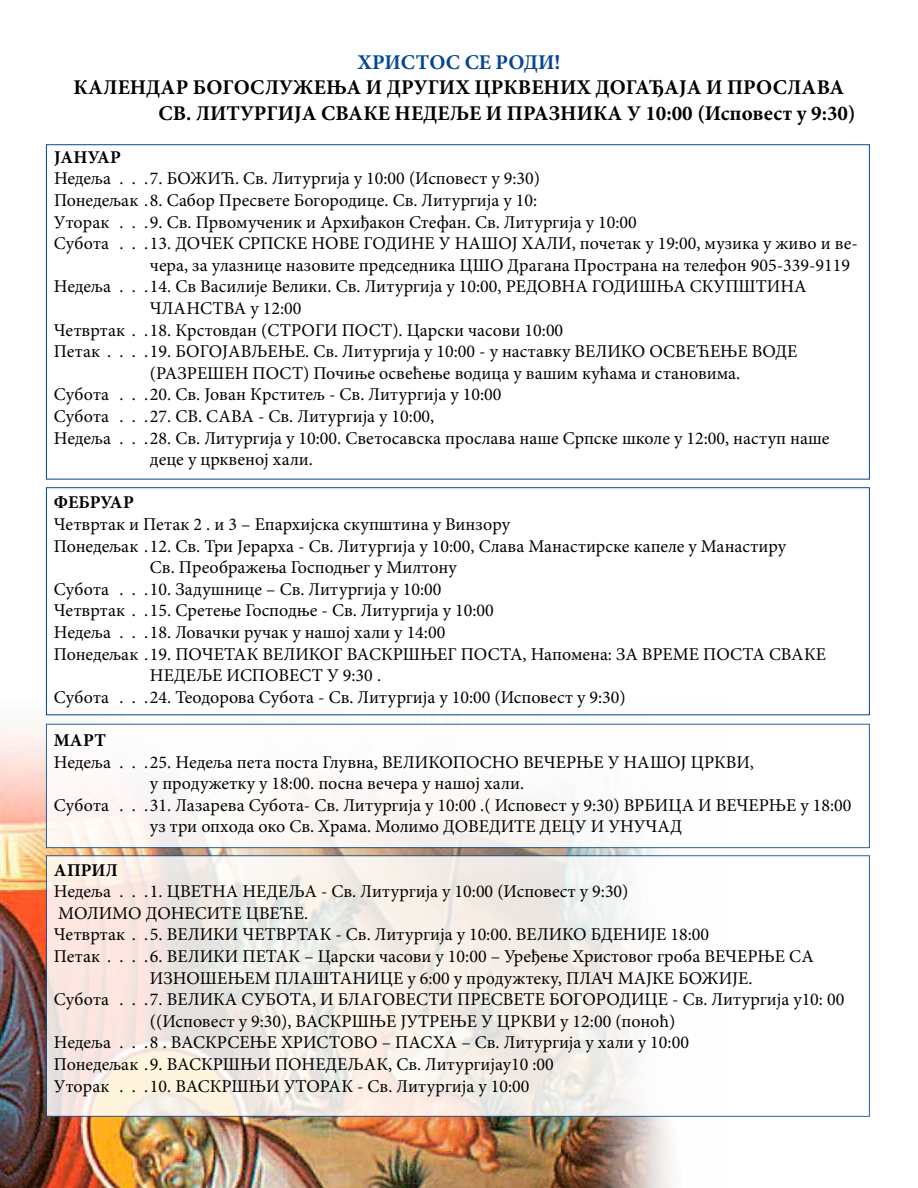
<style>
.page{position:relative;width:918px;height:1188px;background:#fff}
.page>*{position:absolute;margin:0;border:0;box-sizing:border-box;transform-origin:0 0}
.t1{font:700 21px/25.2px "Minion Pro";color:#000}
.t2{font:700 21px "Minion Pro";color:#034694}
.t3{font:18px/21.6px "Minion Pro";color:#000}
.t4{font:700 18px "Minion Pro";color:#000}
</style>
<div class="page">
<img style="left:0;top:683px;width:739px;height:505px">
<div style="left:46px;top:487px;width:824px;height:228px;border:1px solid #034694"></div>
<div style="left:46px;top:724px;width:824px;height:124px;background:#fff"></div>
<svg style="left:46px;top:855px;width:824px;height:262px"></svg>
<p class="t2" style="left:357px;top:48px;width:205px">ХРИСТОС СЕ РОДИ!</p>
<p class="t1" style="left:159px;top:75px;width:698px;text-indent:-85px">КАЛЕНДАР БОГОСЛУЖЕЊА И ДРУГИХ ЦРКВЕНИХ ДОГАЂАЈА И ПРОСЛАВА<br>СВ. ЛИТУРГИЈА СВАКЕ НЕДЕЉЕ И ПРАЗНИКА У 10:00 (Исповест у 9:30)</p>
<p class="t4" style="left:54px;top:144px;width:68px">ЈАНУАР</p>
<p class="t3" style="left:54px;top:168px;width:59px">Недеља</p>
<p class="t3" style="left:54px;top:168px;width:488px;text-indent:96px">7. БОЖИЋ. Св. Литургија у 10:00 (Исповест у 9:30)<br>Понедељак 8. Сабор Пресвете Богородице. Св. Литургија у 10:<br>Уторак</p>
<p class="t3" style="left:150px;top:211px;width:488px">9. Св. Првомученик и Архиђакон Стефан. Св. Литургија у 10:00</p>
<p class="t3" style="left:54px;top:233px;width:57px">Субота</p>
<p class="t3" style="left:150px;top:233px;width:709px">13. ДОЧЕК СРПСКЕ НОВЕ ГОДИНЕ У НАШОЈ ХАЛИ, почетак у 19:00, музика у живо и ве&shy;чера, за улазнице назовите председника ЦШО Драгана Пространа на телефон 905-339-9119</p>
<p class="t3" style="left:54px;top:276px;width:59px">Недеља</p>
<p class="t3" style="left:150px;top:276px;width:658px">14. Св Василије Велики. Св. Литургија у 10:00, РЕДОВНА ГОДИШЊА СКУПШТИНА<br>ЧЛАНСТВА у 12:00</p>
<p class="t3" style="left:54px;top:319px;width:73px">Четвртак</p>
<p class="t3" style="left:150px;top:319px;width:415px">18. Крстовдан (СТРОГИ ПОСТ). Царски часови 10:00</p>
<p class="t3" style="left:54px;top:341px;width:48px">Петак</p>
<p class="t3" style="left:150px;top:341px;width:649px">19. БОГОЈАВЉЕЊЕ. Св. Литургија у 10:00 - у наставку ВЕЛИКО ОСВЕЋЕЊЕ ВОДЕ (РАЗРЕШЕН ПОСТ) Почиње освећење водица у вашим кућама и становима.</p>
<p class="t3" style="left:54px;top:384px;width:57px">Субота</p>
<p class="t3" style="left:150px;top:384px;width:353px">20. Св. Јован Крститељ - Св. Литургија у 10:00</p>
<p class="t3" style="left:54px;top:406px;width:57px">Субота</p>
<p class="t3" style="left:150px;top:406px;width:286px">27. СВ. САВА - Св. Литургија у 10:00,</p>
<p class="t3" style="left:54px;top:427px;width:59px">Недеља</p>
<p class="t3" style="left:150px;top:427px;width:681px">28. Св. Литургија у 10:00. Светосавска прослава наше Српске школе у 12:00, наступ наше деце у црквеној хали.</p>
<p class="t4" style="left:54px;top:490px;width:81px">ФЕБРУАР</p>
<p class="t3" style="left:54px;top:514px;width:458px">Четвртак и Петак 2 . и 3 – Епархијска скупштина у Винзору</p>
<p class="t3" style="left:54px;top:535px;width:734px">Понедељак 12. Св. Три Јерарха - Св. Литургија у 10:00, Слава Манастирске капеле у Манастиру</p>
<p class="t3" style="left:150px;top:557px;width:308px">Св. Преображења Господњег у Милтону</p>
<p class="t3" style="left:54px;top:578px;width:57px">Субота</p>
<p class="t3" style="left:150px;top:578px;width:293px">10. Задушнице – Св. Литургија у 10:00</p>
<p class="t3" style="left:54px;top:600px;width:73px">Четвртак</p>
<p class="t3" style="left:150px;top:600px;width:345px">15. Сретење Господње - Св. Литургија у 10:00</p>
<p class="t3" style="left:54px;top:622px;width:59px">Недеља</p>
<p class="t3" style="left:150px;top:622px;width:297px">18. Ловачки ручак у нашој хали у 14:00</p>
<p class="t3" style="left:54px;top:643px;width:773px">Понедељак 19. ПОЧЕТАК ВЕЛИКОГ ВАСКРШЊЕГ ПОСТА, Напомена: ЗА ВРЕМЕ ПОСТА СВАКЕ</p>
<p class="t3" style="left:150px;top:665px;width:233px">НЕДЕЉЕ ИСПОВЕСТ У 9:30 .</p>
<p class="t3" style="left:54px;top:686px;width:57px">Субота</p>
<p class="t3" style="left:150px;top:686px;width:477px">24. Теодорова Субота - Св. Литургија у 10:00 (Исповест у 9:30)</p>
<p class="t4" style="left:54px;top:728px;width:53px">МАРТ</p>
<p class="t3" style="left:54px;top:751px;width:59px">Недеља</p>
<p class="t3" style="left:150px;top:751px;width:606px">25. Hедеља пета поста Глувна, ВЕЛИКОПОСНО ВЕЧЕРЊЕ У НАШОЈ ЦРКВИ, у продужетку у 18:00. посна вечера у нашој хали.</p>
<p class="t3" style="left:54px;top:794px;width:57px">Субота</p>
<p class="t3" style="left:150px;top:794px;width:703px">31. Лазарева Субота- Св. Литургија у 10:00 .( Исповест у 9:30) ВРБИЦА И ВЕЧЕРЊЕ у 18:00 уз три опхода око Св. Храма. Молимо ДОВЕДИТЕ ДЕЦУ И УНУЧАД</p>
<p class="t4" style="left:54px;top:857px;width:65px">АПРИЛ</p>
<p class="t3" style="left:54px;top:881px;width:59px">Недеља</p>
<p class="t3" style="left:54px;top:881px;width:576px;text-indent:96px">1. ЦВЕТНА НЕДЕЉА - Св. Литургија у 10:00 (Исповест у 9:30)<br>МОЛИМО ДОНЕСИТЕ ЦВЕЋЕ.<br>Четвртак</p>
<p class="t3" style="left:150px;top:924px;width:561px">5. ВЕЛИКИ ЧЕТВРТАК - Св. Литургија у 10:00. ВЕЛИКО БДЕНИЈЕ 18:00</p>
<p class="t3" style="left:54px;top:946px;width:48px">Петак</p>
<p class="t3" style="left:150px;top:946px;width:665px">6. ВЕЛИКИ ПЕТАК – Царски часови у 10:00 – Уређење Христовог гроба ВЕЧЕРЊЕ СА<br>ИЗНОШЕЊЕМ ПЛАШТАНИЦЕ у 6:00 у продужтеку, ПЛАЧ МАЈКЕ БОЖИЈЕ.</p>
<p class="t3" style="left:54px;top:989px;width:57px">Субота</p>
<p class="t3" style="left:150px;top:989px;width:696px">7. ВЕЛИКА СУБОТА, И БЛАГОВЕСТИ ПРЕСВЕТЕ БОГОРОДИЦЕ - Св. Литургија у10: 00 ((Исповест у 9:30), ВАСКРШЊЕ ЈУТРЕЊЕ У ЦРКВИ у 12:00 (поноћ)</p>
<p class="t3" style="left:54px;top:1032px;width:59px">Недеља</p>
<p class="t3" style="left:54px;top:1032px;width:636px;text-indent:96px">8 . ВАСКРСЕЊЕ ХРИСТОВО – ПАСХА – Св. Литургија у хали у 10:00<br>Понедељак 9. ВАСКРШЊИ ПОНЕДЕЉАК, Св. Литургијау10 :00<br>Уторак</p>
<p class="t3" style="left:150px;top:1075px;width:381px">10. ВАСКРШЊИ УТОРАК - Св. Литургија у 10:00</p>
</div>
